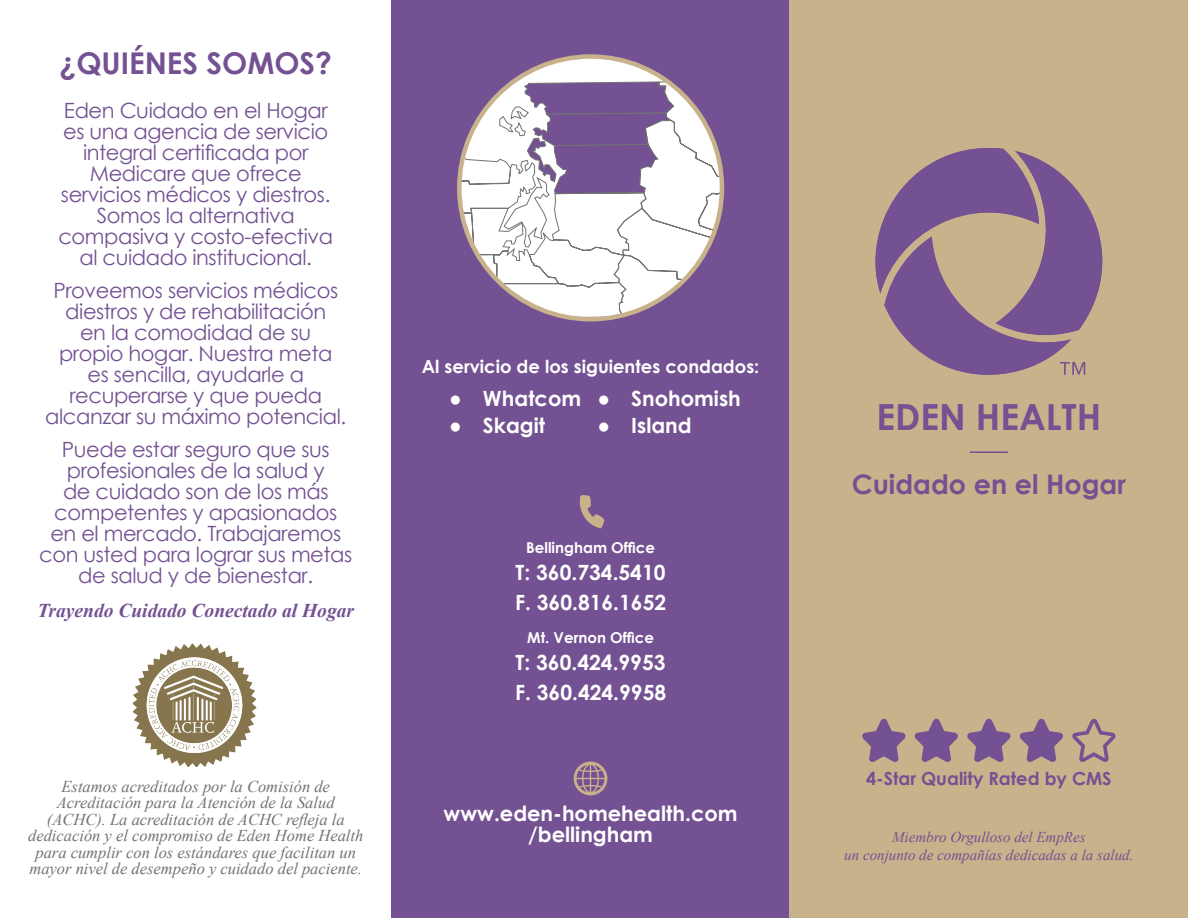
<style>
.page{position:relative;width:1188px;height:918px;background:#fff}
.page>*{position:absolute;margin:0;border:0;box-sizing:border-box;transform-origin:0 0}
.Center_Paragraph{font:700 36px "Century Gothic";color:#735192}
.Panel_Header_Color{font:700 30px "Century Gothic";color:#735192}
.Center_Paragraph-2{font:700 27px "Century Gothic";color:#735192}
.Paragraph_Center{font:21px/21px "Century Gothic";letter-spacing:-.02em;color:#735192;text-align:center}
.t1{font:700 21px/21px "Century Gothic";color:#fff;text-align:center}
.Centered_Paragraph{font:italic 700 19.5px "Times New Roman";color:#735192}
.Paragraph_Left_Color{font:700 18px "Century Gothic";color:#fff}
.Center_Paragraph-3{font:700 18px "Century Gothic";color:#735192}
.Center_Paragraph-4{font:italic 16.5px/16.5px "Times New Roman";color:#727372;text-align:center}
.Cover_Tagline{font:italic 15px/18px "Times New Roman";color:#735192;text-align:center}
.t2{font:700 15px "Century Gothic";color:#fff}
</style>
<div class="page">
<div style="left:392px;top:0;width:398px;height:918px;background:#735192"></div>
<div style="left:790px;top:0;width:398px;height:918px;background:#c8b28c"></div>
<img style="left:133px;top:643px;width:124px;height:124px">
<svg style="left:579px;top:495px;width:26px;height:34px"></svg>
<div style="left:459px;top:57px;width:263px;height:262px;background:#fff;border-radius:50%"></div>
<svg style="left:459px;top:81px;width:263px;height:238px"></svg>
<svg style="left:574px;top:762px;width:33px;height:33px"></svg>
<svg style="left:875px;top:148px;width:228px;height:227px"></svg>
<hr style="left:970px;top:451px;width:38px;height:2px;background:#735192">
<svg style="left:1072px;top:719px;width:44px;height:43px"></svg>
<svg style="left:862px;top:719px;width:44px;height:43px"></svg>
<svg style="left:915px;top:719px;width:43px;height:43px"></svg>
<svg style="left:967px;top:719px;width:44px;height:43px"></svg>
<svg style="left:1020px;top:719px;width:43px;height:43px"></svg>
<p class="Panel_Header_Color" style="left:60px;top:40px;width:274px">¿QUIÉNES SOMOS?</p>
<p class="Paragraph_Center" style="left:58px;top:99px;width:276px">Eden Cuidado en el Hogar es una agencia de servicio integral certificada por<br>Medicare que ofrece servicios médicos y diestros.<br>Somos la alternativa compasiva y costo-efectiva al cuidado institucional.</p>
<p class="Paragraph_Center" style="left:45px;top:279px;width:303px">Proveemos servicios médicos diestros y de rehabilitación<br>en la comodidad de su propio hogar. Nuestra meta<br>es sencilla, ayudarle a recuperarse y que pueda alcanzar su máximo potencial.</p>
<p class="Paragraph_Center" style="left:39px;top:438px;width:315px">Puede estar seguro que sus profesionales de la salud y<br>de cuidado son de los más competentes y apasionados en el mercado. Trabajaremos con usted para lograr sus metas de salud y de bienestar.</p>
<p class="Centered_Paragraph" style="left:37px;top:597px;width:318px">Trayendo Cuidado Conectado al Hogar</p>
<p class="Center_Paragraph-4" style="left:28px;top:777px;width:337px">Estamos acreditados por la Comisión de Acreditación para la Atención de la Salud (ACHC). La acreditación de ACHC refleja la dedicación y el compromiso de Eden Home Health para cumplir con los estándares que facilitan un mayor nivel de desempeño y cuidado del paciente.</p>
<p class="Paragraph_Left_Color" style="left:422px;top:353px;width:339px">Al servicio de los siguientes condados:</p>
<p class="t1" style="left:598px;top:387px;width:145px">● Snohomish</p>
<p class="t1" style="left:598px;top:414px;width:96px">● Island</p>
<p class="t1" style="left:449px;top:387px;width:134px">● Whatcom</p>
<p class="t1" style="left:449px;top:414px;width:97px">● Skagit</p>
<p class="t2" style="left:526px;top:536px;width:130px">Bellingham Office</p>
<p class="t1" style="left:516px;top:561px;width:151px">T: 360.734.5410</p>
<p class="t1" style="left:515px;top:591px;width:153px">F. 360.816.1652</p>
<p class="t2" style="left:527px;top:626px;width:128px">Mt. Vernon Office</p>
<p class="t1" style="left:516px;top:651px;width:151px">T: 360.424.9953</p>
<p class="t1" style="left:515px;top:681px;width:153px">F. 360.424.9958</p>
<p class="t1" style="left:444px;top:802px;width:295px">www.eden-homehealth.com /bellingham</p>
<p class="Center_Paragraph" style="left:877px;top:389px;width:226px">EDEN HEALTH</p>
<p class="Center_Paragraph-2" style="left:852px;top:464px;width:276px">Cuidado en el Hogar</p>
<p class="Center_Paragraph-3" style="left:866px;top:765px;width:247px">4-Star Quality Rated by CMS</p>
<p class="Cover_Tagline" style="left:844px;top:828px;width:291px">Miembro Orgulloso del EmpRes<br>un conjunto de compañías dedicadas a la salud.</p>
</div>
